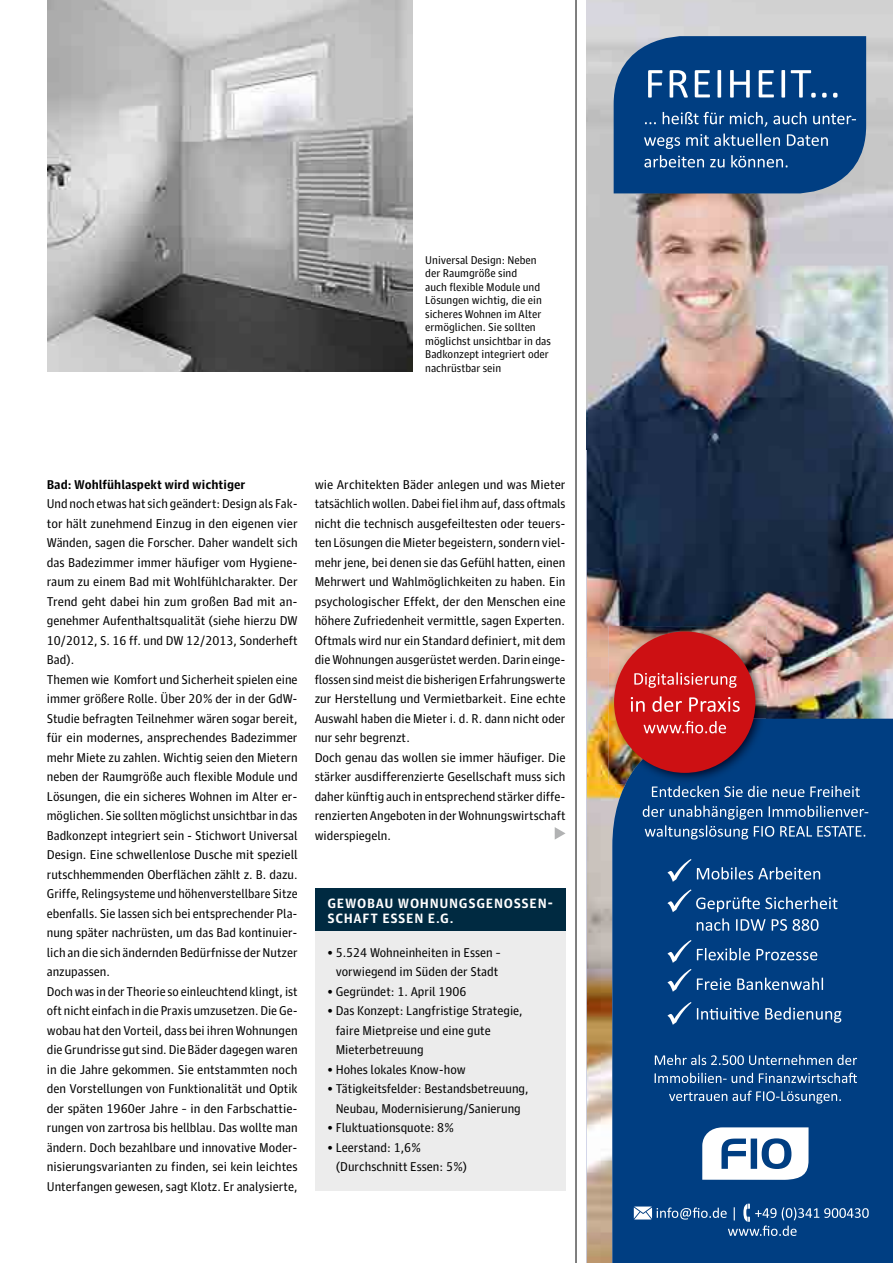
<style>
.page{position:relative;width:893px;height:1263px;background:#fff}
.page>*{position:absolute;margin:0;border:0;box-sizing:border-box;transform-origin:0 0}
.t1{font:700 13.5px/15px "Guardian Agate Sans 1";letter-spacing:.05em;color:#fff}
.t2{font:12.75px/19.5px "Guardian Agate Sans 1";color:#000}
.t3{font:700 12.75px "Guardian Agate Sans 1";color:#000}
.t4{font:11.25px/13.5px "Guardian Agate Sans 1";color:#000}
</style>
<div class="page">
<svg style="left:555px;top:827px;width:11px;height:13px"></svg>
<img style="left:47px;top:0;width:365px;height:372px">
<div style="left:315px;top:908px;width:251px;height:283px;background:#ececec"></div>
<div style="left:315px;top:888px;width:251px;height:43px;background:#002a41"></div>
<img style="left:587px;top:0;width:306px;height:657px">
<img style="left:587px;top:657px;width:25px;height:606px">
<img style="left:767px;top:657px;width:126px;height:62px">
<div style="left:612px;top:719px;width:281px;height:544px;background:#003e82"></div>
<svg style="left:643px;top:786px;width:225px;height:394px;background:#205691"></svg>
<svg style="left:634px;top:1203px;width:235px;height:33px;background:#225792"></svg>
<svg style="left:614px;top:36px;width:252px;height:157px;background:#1e548f"></svg>
<img style="left:609px;top:626px;width:158px;height:158px">
<img style="left:625px;top:719px;width:142px;height:65px">
<div style="left:614px;top:631px;width:141px;height:142px;background:#cd1013;border-radius:50%"></div>
<svg style="left:631px;top:672px;width:109px;height:61px"></svg>
<hr style="left:576px;top:0;width:1px;height:1263px;background:#000">
<p class="t4" style="left:425px;top:252px;width:127px">Universal Design: Neben der Raumgröße sind<br>auch flexible Module und<br>Lösungen wichtig, die ein sicheres Wohnen im Alter ermöglichen. Sie sollten möglichst unsichtbar in das<br>Badkonzept integriert oder nachrüstbar sein</p>
<p class="t3" style="left:47px;top:475px;width:200px">Bad: Wohlfühlaspekt wird wichtiger</p>
<p class="t2" style="left:47px;top:493px;width:252px">Und noch etwas hat sich geändert: Design als Fak&shy;tor hält zunehmend Einzug in den eigenen vier Wänden, sagen die Forscher. Daher wandelt sich das Badezimmer immer häufiger vom Hygiene&shy;raum zu einem Bad mit Wohlfühlcharakter. Der Trend geht dabei hin zum großen Bad mit an&shy;genehmer Aufenthaltsqualität (siehe hierzu DW 10/2012, S. 16 ff. und DW 12/2013, Sonderheft Bad).<br>Themen wie Komfort und Sicherheit spielen eine immer größere Rolle. Über 20 % der in der GdW-Studie befragten Teilnehmer wären sogar bereit, für ein modernes, ansprechendes Badezimmer mehr Miete zu zahlen. Wichtig seien den Mietern neben der Raumgröße auch flexible Module und Lösungen, die ein sicheres Wohnen im Alter er&shy;möglichen. Sie sollten möglichst unsichtbar in das Badkonzept integriert sein - Stichwort Universal Design. Eine schwellenlose Dusche mit speziell rutschhemmenden Oberflächen zählt z. B. dazu.<br>Griffe, Relingsysteme und höhenverstellbare Sitze ebenfalls. Sie lassen sich bei entsprechender Pla&shy;nung später nachrüsten, um das Bad kontinuier&shy;lich an die sich ändernden Bedürfnisse der Nutzer anzupassen.<br>Doch was in der Theorie so einleuchtend klingt, ist oft nicht einfach in die Praxis umzusetzen. Die Ge&shy;wobau hat den Vorteil, dass bei ihren Wohnungen die Grundrisse gut sind. Die Bäder dagegen waren in die Jahre gekommen. Sie entstammten noch den Vorstellungen von Funktionalität und Optik der späten 1960er Jahre – in den Farbschattie&shy;rungen von zartrosa bis hellblau. Das wollte man ändern. Doch bezahlbare und innovative Moder&shy;nisierungsvarianten zu finden, sei kein leichtes Unterfangen gewesen, sagt Klotz. Er analysierte,</p>
<p class="t2" style="left:315px;top:473px;width:252px">wie Architekten Bäder anlegen und was Mieter tatsächlich wollen. Dabei fiel ihm auf, dass oftmals nicht die technisch ausgefeiltesten oder teuers&shy;ten Lösungen die Mieter begeistern, sondern viel&shy;mehr jene, bei denen sie das Gefühl hatten, einen Mehrwert und Wahlmöglichkeiten zu haben. Ein psychologischer Effekt, der den Menschen eine höhere Zufriedenheit vermittle, sagen Experten.<br>Oftmals wird nur ein Standard definiert, mit dem die Wohnungen ausgerüstet werden. Darin einge&shy;flossen sind meist die bisherigen Erfahrungswerte zur Herstellung und Vermietbarkeit. Eine echte Auswahl haben die Mieter i. d. R. dann nicht oder nur sehr begrenzt.<br>Doch genau das wollen sie immer häufiger. Die stärker ausdifferenzierte Gesellschaft muss sich daher künftig auch in entsprechend stärker diffe&shy;renzierten Angeboten in der Wohnungswirtschaft widerspiegeln.</p>
<p class="t1" style="left:327px;top:895px;width:227px">GEWOBAU WOHNUNGSGENOSSEN-<br>SCHAFT ESSEN E.G.</p>
<p class="t2" style="left:327px;top:941px;width:175px;text-align:center">• 5.524 Wohneinheiten in Essen – vorwiegend im Süden der Stadt</p>
<p class="t2" style="left:327px;top:980px;width:141px">• Gegründet: 1. April 1906</p>
<p class="t2" style="left:336px;top:1000px;width:189px;text-indent:-8px">• Das Konzept: Langfristige Strategie, faire Mietpreise und eine gute<br>Mieterbetreuung</p>
<p class="t2" style="left:327px;top:1058px;width:140px">• Hohes lokales Know-how</p>
<p class="t2" style="left:327px;top:1078px;width:203px;text-align:center">• Tätigkeitsfelder: Bestandsbetreuung,<br>Neubau, Modernisierung/Sanierung</p>
<p class="t2" style="left:327px;top:1117px;width:128px">• Fluktuationsquote: 8 %</p>
<p class="t2" style="left:336px;top:1136px;width:133px;text-indent:-8px">• Leerstand: 1,6 % (Durchschnitt Essen: 5 %)</p>
</div>
